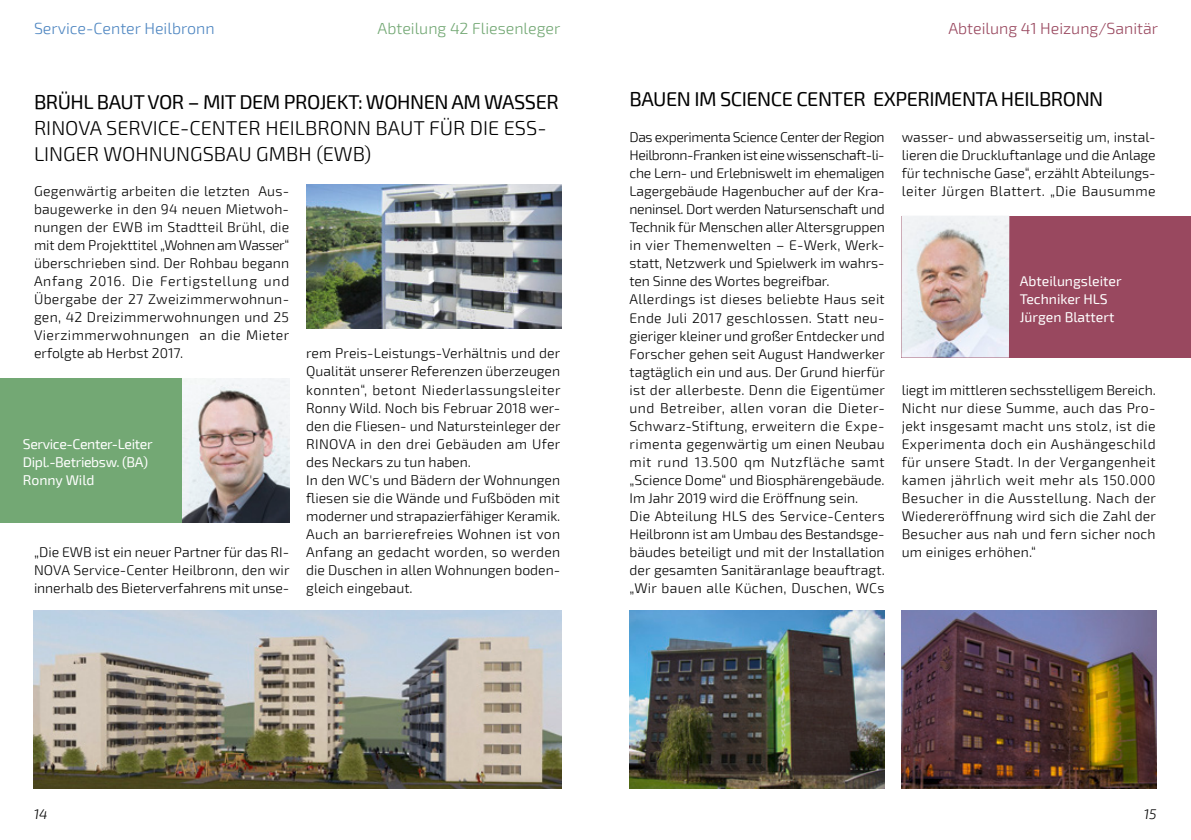
<style>
.page{position:relative;width:1191px;height:840px;background:#fff}
.page>*{position:absolute;margin:0;border:0;box-sizing:border-box;transform-origin:0 0}
.t1{font:20px "Exo 2";letter-spacing:-.025em;color:#000}
.t2{font:300 20px/26px "Exo 2";color:#000}
.t3{font:300 16px "Exo 2";color:#99485f}
.t4{font:300 16px "Exo 2";color:#4e86c1}
.t5{font:300 16px "Exo 2";color:#73a874}
.t6{font:300 14px/18px "Exo 2";color:#000;text-align:justify}
.t7{font:14px/18px "Exo 2";letter-spacing:-.025em;color:#fff}
.t8{font:14px/18px "Exo 2";color:#fff}
.t9{font:italic 300 14px "Exo 2";color:#000}
</style>
<div class="page">
<div style="left:901px;top:215px;width:290px;height:142px;background:#99485f"></div>
<img style="left:901px;top:215px;width:108px;height:142px">
<img style="left:901px;top:610px;width:256px;height:178px">
<img style="left:629px;top:610px;width:255px;height:178px">
<div style="left:0;top:378px;width:289px;height:144px;background:#73a874"></div>
<img style="left:183px;top:378px;width:106px;height:144px">
<img style="left:307px;top:185px;width:254px;height:144px">
<img style="left:34px;top:610px;width:527px;height:178px">
<p class="t4" style="left:34px;top:19px;width:182px">Service-Center Heilbronn</p>
<p class="t5" style="left:377px;top:19px;width:184px">Abteilung 42 Fliesenleger</p>
<p class="t3" style="left:948px;top:19px;width:211px">Abteilung 41 Heizung/Sanitär</p>
<h1 class="t1" style="left:34px;top:90px;width:526px">BRÜHL BAUT VOR – MIT DEM PROJEKT: WOHNEN AM WASSER</h1>
<h1 class="t2" style="left:34px;top:115px;width:514px">RINOVA SERVICE-CENTER HEILBRONN BAUT FÜR DIE ESS-<br>LINGER WOHNUNGSBAU GMBH (EWB)</h1>
<p class="t6" style="left:34px;top:182px;width:257px">Gegenwärtig arbeiten die letzten Aus&shy;baugewerke in den 94 neuen Mietwoh&shy;nungen der EWB im Stadtteil Brühl, die mit dem Projekttitel „Wohnen am Wasser“ überschrieben sind. Der Rohbau begann Anfang 2016. Die Fertigstellung und Übergabe der 27 Zweizimmerwohnun&shy;gen, 42 Dreizimmerwohnungen und 25<br>Vierzimmerwohnungen an die Mieter erfolgte ab Herbst 2017.</p>
<p class="t7" style="left:23px;top:434px;width:131px">Service-Center-Leiter<br>Dipl.-Betriebsw. (BA)<br>Ronny Wild</p>
<p class="t6" style="left:34px;top:542px;width:257px">„Die EWB ist ein neuer Partner für das RI-NOVA Service-Center Heilbronn, den wir innerhalb des Bieterverfahrens mit unse-</p>
<p class="t6" style="left:306px;top:344px;width:256px;text-align:left">rem Preis-Leistungs-Verhältnis und der Qualität unserer Referenzen überzeugen konnten“, betont Niederlassungsleiter Ronny Wild. Noch bis Februar 2018 wer&shy;den die Fliesen- und Natursteinleger der RINOVA in den drei Gebäuden am Ufer des Neckars zu tun haben.<br>In den WC's und Bädern der Wohnungen fliesen sie die Wände und Fußböden mit moderner und strapazierfähiger Keramik.<br>Auch an barrierefreies Wohnen ist von Anfang an gedacht worden, so werden die Duschen in allen Wohnungen boden&shy;gleich eingebaut.</p>
<h1 class="t1" style="left:629px;top:87px;width:475px">BAUEN IM SCIENCE CENTER EXPERIMENTA HEILBRONN</h1>
<p class="t6" style="left:629px;top:128px;width:257px;text-align:left">Das experimenta Science Center der Region Heilbronn-Franken ist eine wissenschaft-li&shy;che Lern- und Erlebniswelt im ehemaligen Lagergebäude Hagenbucher auf der Kra&shy;neninsel. Dort werden Natursenschaft und Technik für Menschen aller Altersgruppen in vier Themenwelten – E-Werk, Werk&shy;statt, Netzwerk und Spielwerk im wahrs&shy;ten Sinne des Wortes begreifbar.<br>Allerdings ist dieses beliebte Haus seit Ende Juli 2017 geschlossen. Statt neu&shy;gieriger kleiner und großer Entdecker und Forscher gehen seit August Handwerker tagtäglich ein und aus. Der Grund hierfür ist der allerbeste. Denn die Eigentümer und Betreiber, allen voran die Dieter-Schwarz-Stiftung, erweitern die Expe&shy;rimenta gegenwärtig um einen Neubau mit rund 13.500 qm Nutzfläche samt „Science Dome“ und Biosphärengebäude.<br>Im Jahr 2019 wird die Eröffnung sein.<br>Die Abteilung HLS des Service-Centers Heilbronn ist am Umbau des Bestandsge&shy;bäudes beteiligt und mit der Installation der gesamten Sanitäranlage beauftragt. „Wir bauen alle Küchen, Duschen, WCs</p>
<p class="t6" style="left:901px;top:129px;width:255px">wasser- und abwasserseitig um, instal&shy;lieren die Druckluftanlage und die Anlage für technische Gase“, erzählt Abteilungs&shy;leiter Jürgen Blattert. „Die Bausumme</p>
<p class="t8" style="left:1019px;top:272px;width:103px">Abteilungsleiter<br>Techniker HLS<br>Jürgen Blattert</p>
<p class="t6" style="left:901px;top:381px;width:256px">liegt im mittleren sechsstelligem Bereich.<br>Nicht nur diese Summe, auch das Pro&shy;jekt insgesamt macht uns stolz, ist die Experimenta doch ein Aushängeschild für unsere Stadt. In der Vergangenheit kamen jährlich weit mehr als 150.000<br>Besucher in die Ausstellung. Nach der Wiedereröffnung wird sich die Zahl der Besucher aus nah und fern sicher noch um einiges erhöhen.“</p>
<p class="t9" style="left:34px;top:805px;width:15px">14</p>
<p class="t9" style="left:1144px;top:805px;width:14px">15</p>
</div>
